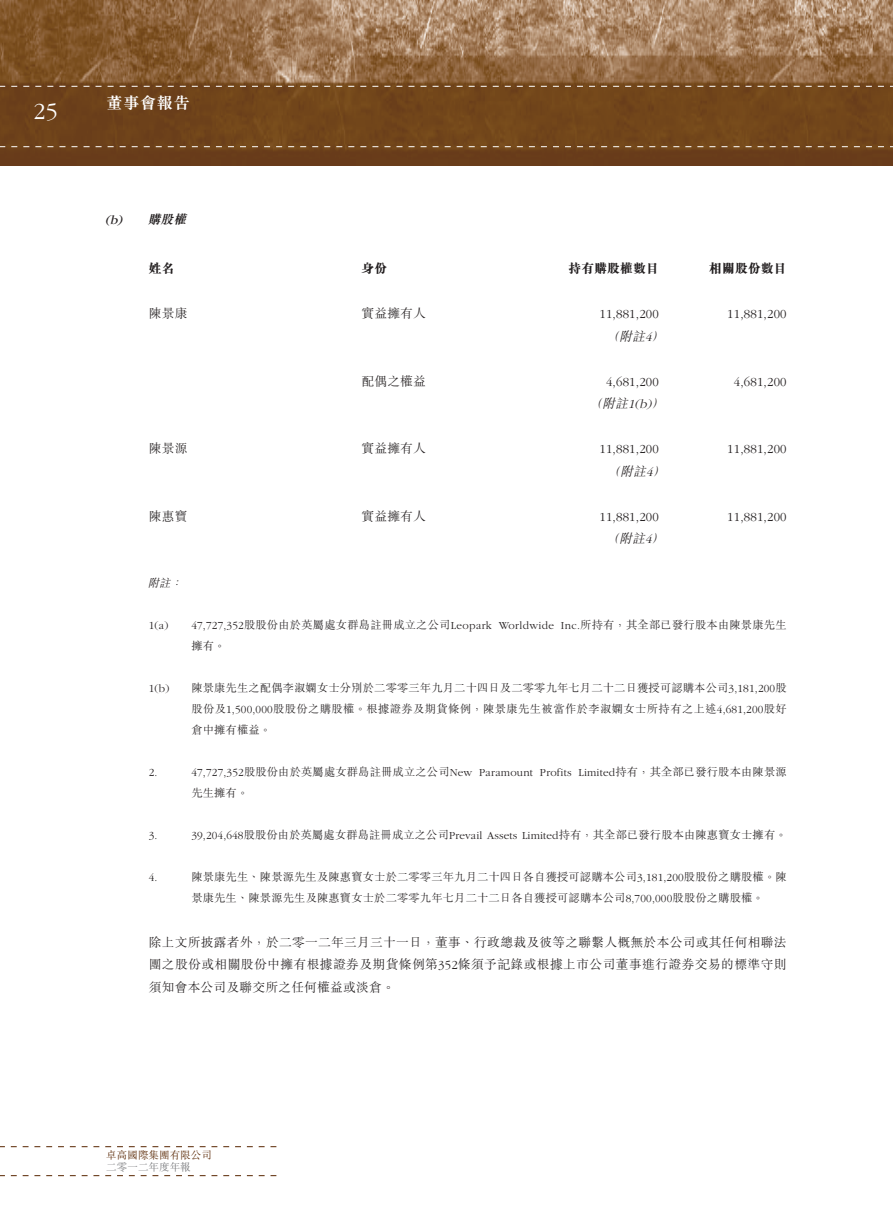
<style>
.page{position:relative;width:893px;height:1212px;background:#fff}
.page>*{position:absolute;margin:0;border:0;box-sizing:border-box;transform-origin:0 0}
.t1{font:300 24px "ITC Garamond Std";color:#fff}
.t2{font:700 16.5px "M Sung HK";letter-spacing:.015em;color:#fff}
.t3{font:300 12.75px/22.5px "M Sung HK";letter-spacing:.015em;color:#231f20;text-align:justify}
.t4{font:300 12.75px "ITC Garamond Std";letter-spacing:.015em;color:#231f20}
.t5{font:italic 300 12.75px "M Sung HK";color:#231f20}
.t6{font:800 12.75px "M Sung HK";letter-spacing:.015em;color:#231f20}
.t7{font:italic 12.75px "ITC Garamond Std";color:#231f20}
.t8{font:300 11.25px/21px "M Sung HK";letter-spacing:.015em;color:#231f20}
.t9{font:300 11.25px "ITC Garamond Std";color:#231f20}
.t10{font:italic 300 11.25px "M Sung HK";color:#231f20}
.t11{font:300 10.5px/12.3px "M Sung HK";letter-spacing:.005em;color:#572500}
.s1{font-family:"M Sung HK";font-weight:700}
.s2{font-family:"ITC Garamond Std"}
.s3{color:#6c6d70}
</style>
<div class="page">
<img style="left:0;top:0;width:893px;height:166px">
<svg style="left:0;top:1146px;width:276px;height:1px"></svg>
<svg style="left:0;top:1175px;width:276px;height:1px"></svg>
<svg style="left:0;top:86px;width:893px;height:1px"></svg>
<svg style="left:0;top:146px;width:893px;height:1px"></svg>
<p class="t1" style="left:34px;top:98px;width:26px">25</p>
<p class="t2" style="left:106px;top:92px;width:85px">董事會報告</p>
<p class="t7" style="left:105px;top:213px;width:87px">(b) <span class="s1">購股權</span></p>
<p class="t6" style="left:149px;top:260px;width:27px">姓名</p>
<p class="t6" style="left:361px;top:260px;width:27px">身份</p>
<p class="t6" style="left:568px;top:260px;width:92px">持有購股權數目</p>
<p class="t6" style="left:709px;top:260px;width:79px">相關股份數目</p>
<p class="t3" style="left:149px;top:302px;width:40px">陳景康</p>
<p class="t3" style="left:361px;top:302px;width:66px">實益擁有人</p>
<p class="t4" style="left:599px;top:307px;width:61px">11,881,200</p>
<p class="t4" style="left:727px;top:307px;width:61px">11,881,200</p>
<p class="t5" style="left:606px;top:327px;width:64px">（附註<span class="s2">4</span>）</p>
<p class="t3" style="left:361px;top:369px;width:66px">配偶之權益</p>
<p class="t4" style="left:606px;top:375px;width:54px">4,681,200</p>
<p class="t4" style="left:734px;top:375px;width:54px">4,681,200</p>
<p class="t5" style="left:589px;top:394px;width:80px">（附註<span class="s2">1(b)</span>）</p>
<p class="t3" style="left:149px;top:437px;width:40px">陳景源</p>
<p class="t3" style="left:361px;top:437px;width:66px">實益擁有人</p>
<p class="t4" style="left:599px;top:442px;width:61px">11,881,200</p>
<p class="t4" style="left:727px;top:442px;width:61px">11,881,200</p>
<p class="t5" style="left:607px;top:462px;width:64px">（附註<span class="s2">4</span>）</p>
<p class="t3" style="left:149px;top:504px;width:40px">陳惠寶</p>
<p class="t3" style="left:361px;top:504px;width:66px">實益擁有人</p>
<p class="t4" style="left:599px;top:510px;width:61px">11,881,200</p>
<p class="t4" style="left:727px;top:510px;width:61px">11,881,200</p>
<p class="t5" style="left:606px;top:529px;width:64px">（附註<span class="s2">4</span>）</p>
<p class="t10" style="left:148px;top:575px;width:39px">附註：</p>
<p class="t9" style="left:149px;top:619px;width:21px">1(a)</p>
<p class="t8" style="left:191px;top:613px;width:597px"><span class="s2">47,727,352</span>股股份由於英屬處女群島註冊成立之公司<span class="s2">Leopark Worldwide Inc.</span>所持有，其全部已發行股本由陳景康先生擁有。</p>
<p class="t9" style="left:149px;top:682px;width:22px">1(b)</p>
<p class="t8" style="left:191px;top:676px;width:597px;text-align:justify">陳景康先生之配偶李淑嫻女士分別於二零零三年九月二十四日及二零零九年七月二十二日獲授可認購本公司<span class="s2">3,181,200</span>股股份及<span class="s2">1,500,000</span>股股份之購股權。根據證券及期貨條例，陳景康先生被當作於李淑嫻女士所持有之上述<span class="s2">4,681,200</span>股好倉中擁有權益。</p>
<p class="t9" style="left:149px;top:766px;width:10px">2.</p>
<p class="t8" style="left:191px;top:760px;width:597px"><span class="s2">47,727,352</span>股股份由於英屬處女群島註冊成立之公司<span class="s2">New Paramount Profits Limited</span>持有，其全部已發行股本由陳景源先生擁有。</p>
<p class="t9" style="left:149px;top:829px;width:10px">3.</p>
<p class="t8" style="left:191px;top:823px;width:597px"><span class="s2">39,204,648</span>股股份由於英屬處女群島註冊成立之公司<span class="s2">Prevail Assets Limited</span>持有，其全部已發行股本由陳惠寶女士擁有。</p>
<p class="t9" style="left:149px;top:871px;width:10px">4.</p>
<p class="t8" style="left:191px;top:865px;width:597px">陳景康先生、陳景源先生及陳惠寶女士於二零零三年九月二十四日各自獲授可認購本公司<span class="s2">3,181,200</span>股股份之購股權。陳景康先生、陳景源先生及陳惠寶女士於二零零九年七月二十二日各自獲授可認購本公司<span class="s2">8,700,000</span>股股份之購股權。</p>
<p class="t3" style="left:149px;top:930px;width:639px">除上文所披露者外，於二零一二年三月三十一日，董事、行政總裁及彼等之聯繫人概無於本公司或其任何相聯法團之股份或相關股份中擁有根據證券及期貨條例第<span class="s2">352</span>條須予記錄或根據上市公司董事進行證券交易的標準守則須知會本公司及聯交所之任何權益或淡倉。</p>
<p class="t11" style="left:106px;top:1148px;width:107px">卓高國際集團有限公司<span class="s3">二零一二年度年報</span></p>
</div>
